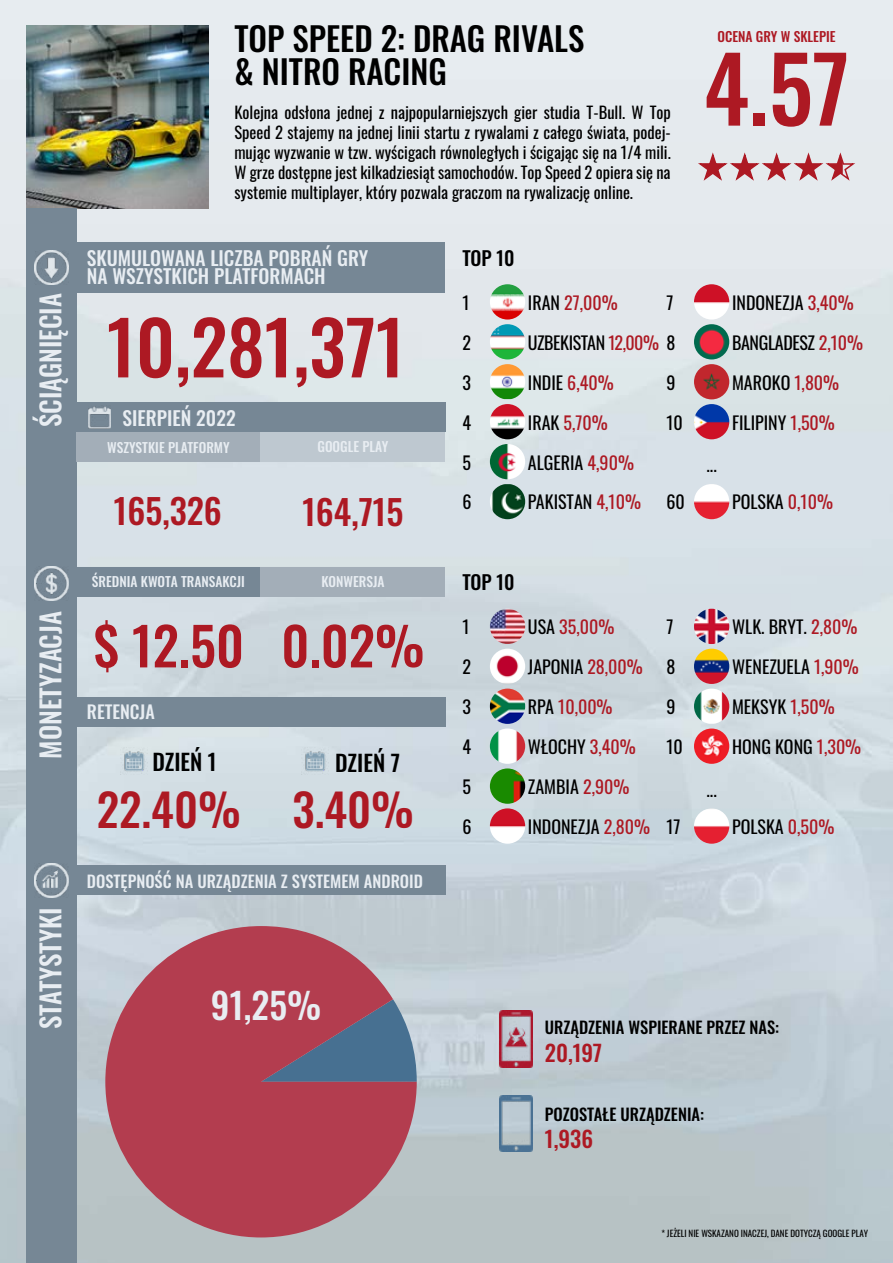
<style>
.page{position:relative;width:893px;height:1263px;background:#fff}
.page>*{position:absolute;margin:0;border:0;box-sizing:border-box;transform-origin:0 0}
.t1{font:500 90px "Oswald";color:#ad1923}
.t2{font:500 73.5px "Oswald";color:#ad1923}
.t3{font:500 52.5px "Oswald";color:#ad1923}
.t4{font:500 45px "Oswald";color:#ad1923}
.t5{font:500 36px "Oswald";color:#e8edf2}
.t6{font:500 34.5px "Oswald";color:#ad1923}
.t7{font:500 33px/32.4px "Oswald";color:#000}
.t8{font:500 27px "Oswald";color:#e8edf2}
.t9{font:500 22.5px "Oswald";color:#000}
.t10{font:500 22.5px "Oswald";color:#ad1923}
.t11{font:500 19.5px/18.6px "Oswald";color:#e8edf2}
.t12{font:500 19.5px "Oswald";color:#000}
.t13{font:18px "Oswald";color:#000}
.t14{font:18px "Oswald";color:#ad1923}
.t15{font:18px "Oswald";letter-spacing:-.025em;color:#000}
.t16{font:18px "Oswald";letter-spacing:-.02em;color:#000}
.t17{font:500 18px "Oswald";color:#e8edf2}
.t18{font:16.5px/19.8px "Oswald";color:#000;text-align:justify}
.t19{font:500 16.5px "Oswald";color:#000}
.t20{font:500 16.5px "Oswald";color:#e8edf2}
.t21{font:500 13.5px "Oswald";color:#e8edf2}
.t22{font:500 13.5px "Oswald";color:#ad1923}
.t23{font:9px "Oswald";color:#000}
.s1{color:#000}
.s2{color:#ad1923}
</style>
<div class="page">
<img style="left:0;top:0;width:893px;height:1263px">
<img style="left:26px;top:26px;width:183px;height:182px">
<div style="left:26px;top:208px;width:51px;height:1055px;background:#768795"></div>
<div style="left:76px;top:242px;width:369px;height:51px;background:#768795"></div>
<div style="left:76px;top:402px;width:369px;height:30px;background:#768795"></div>
<div style="left:76px;top:432px;width:185px;height:30px;background:#a3aeb8"></div>
<div style="left:76px;top:567px;width:185px;height:29px;background:#768795"></div>
<div style="left:76px;top:697px;width:369px;height:29px;background:#768795"></div>
<div style="left:76px;top:866px;width:369px;height:29px;background:#768795"></div>
<div style="left:261px;top:432px;width:184px;height:30px;background:#bec8d0"></div>
<div style="left:261px;top:567px;width:184px;height:29px;background:#a3aeb8"></div>
<img style="left:490px;top:284px;width:35px;height:36px;border-radius:18px">
<img style="left:490px;top:324px;width:35px;height:35px;border-radius:18px">
<img style="left:490px;top:364px;width:35px;height:35px">
<img style="left:490px;top:404px;width:35px;height:35px;border-radius:18px">
<img style="left:490px;top:444px;width:35px;height:35px;border-radius:18px">
<img style="left:490px;top:484px;width:35px;height:35px">
<img style="left:490px;top:609px;width:35px;height:35px;border-radius:18px">
<img style="left:490px;top:649px;width:35px;height:35px;border-radius:18px">
<img style="left:490px;top:689px;width:35px;height:35px;border-radius:18px">
<img style="left:490px;top:728px;width:35px;height:36px;border-radius:18px">
<img style="left:490px;top:768px;width:35px;height:36px;border-radius:18px">
<img style="left:490px;top:808px;width:35px;height:36px;border-radius:18px">
<img style="left:694px;top:284px;width:35px;height:36px;border-radius:18px">
<img style="left:694px;top:324px;width:35px;height:35px;border-radius:18px">
<img style="left:694px;top:364px;width:35px;height:35px;border-radius:18px">
<img style="left:694px;top:404px;width:35px;height:35px;border-radius:18px">
<img style="left:694px;top:484px;width:35px;height:35px;border-radius:18px">
<img style="left:694px;top:609px;width:35px;height:35px;border-radius:18px">
<img style="left:694px;top:649px;width:35px;height:35px;border-radius:18px">
<img style="left:694px;top:689px;width:35px;height:35px">
<img style="left:694px;top:728px;width:35px;height:36px;border-radius:18px">
<img style="left:694px;top:808px;width:35px;height:36px;border-radius:18px">
<img style="left:88px;top:406px;width:23px;height:23px">
<img style="left:34px;top:251px;width:34px;height:34px">
<img style="left:121px;top:747px;width:27px;height:27px">
<img style="left:302px;top:747px;width:27px;height:27px">
<img style="left:34px;top:567px;width:34px;height:34px">
<img style="left:34px;top:863px;width:34px;height:34px">
<img style="left:500px;top:1095px;width:33px;height:57px">
<svg style="left:105px;top:926px;width:312px;height:311px;background:#ae6070"></svg>
<img style="left:500px;top:1011px;width:33px;height:56px">
<svg style="left:696px;top:153px;width:162px;height:30px;background:#d5b0b5"></svg>
<h3 class="t8" style="left:36px;top:427px;width:136px;rotate:-90deg">ŚCIĄGNIĘCIA</h3>
<h3 class="t8" style="left:36px;top:758px;width:149px;rotate:-90deg">MONETYZACJA</h3>
<h3 class="t8" style="left:36px;top:1029px;width:123px;rotate:-90deg">STATYSTYKI</h3>
<h3 class="t7" style="left:234px;top:25px;width:351px">TOP SPEED 2: DRAG RIVALS &amp; NITRO RACING</h3>
<p class="t18" style="left:234px;top:101px;width:438px">Kolejna odsłona jednej z najpopularniejszych gier studia T-Bull. W Top Speed 2 stajemy na jednej linii startu z rywalami z całego świata, podej&shy;mując wyzwanie w tzw. wyścigach równoległych i ścigając się na 1/4 mili.<br>W grze dostępne jest kilkadziesiąt samochodów. Top Speed 2 opiera się na systemie multiplayer, który pozwala graczom na rywalizację online.</p>
<p class="t11" style="left:87px;top:250px;width:283px">SKUMULOWANA LICZBA POBRAŃ GRY<br>NA WSZYSTKICH PLATFORMACH</p>
<p class="t12" style="left:462px;top:247px;width:54px">TOP 10</p>
<p class="t22" style="left:718px;top:29px;width:120px">OCENA GRY W SKLEPIE</p>
<h1 class="t1" style="left:704px;top:42px;width:147px">4.57</h1>
<h2 class="t2" style="left:107px;top:309px;width:299px">10,281,371</h2>
<p class="t11" style="left:123px;top:410px;width:115px">SIERPIEŃ 2022</p>
<p class="t21" style="left:107px;top:440px;width:124px">WSZYSTKIE PLATFORMY</p>
<h3 class="t6" style="left:114px;top:493px;width:110px">165,326</h3>
<p class="t21" style="left:92px;top:575px;width:154px">ŚREDNIA KWOTA TRANSAKCJI</p>
<h3 class="t3" style="left:94px;top:618px;width:152px">$ 12.50</h3>
<p class="t17" style="left:87px;top:702px;width:70px">RETENCJA</p>
<p class="t21" style="left:317px;top:440px;width:73px">GOOGLE PLAY</p>
<h3 class="t6" style="left:302px;top:494px;width:103px">164,715</h3>
<p class="t21" style="left:321px;top:575px;width:65px">KONWERSJA</p>
<h3 class="t3" style="left:281px;top:618px;width:145px">0.02%</h3>
<h3 class="t9" style="left:152px;top:750px;width:66px">DZIEŃ 1</h3>
<h3 class="t9" style="left:335px;top:751px;width:66px">DZIEŃ 7</h3>
<h3 class="t4" style="left:97px;top:786px;width:319px">22.40% 3.40%</h3>
<p class="t20" style="left:87px;top:873px;width:337px">DOSTĘPNOŚĆ NA URZĄDZENIA Z SYSTEMEM ANDROID</p>
<h3 class="t5" style="left:211px;top:986px;width:112px">91,25%</h3>
<p class="t13" style="left:462px;top:286px;width:9px">1</p>
<p class="t14" style="left:528px;top:286px;width:91px"><span class="s1">IRAN</span> 27,00%</p>
<p class="t13" style="left:462px;top:326px;width:10px">2</p>
<p class="t15" style="left:528px;top:326px;width:149px">UZBEKISTAN <span class="s2">12,00%</span> 8</p>
<p class="t13" style="left:462px;top:366px;width:10px">3</p>
<p class="t13" style="left:528px;top:366px;width:87px">INDIE <span class="s2">6,40%</span></p>
<p class="t13" style="left:462px;top:406px;width:10px">4</p>
<p class="t14" style="left:528px;top:406px;width:81px"><span class="s1">IRAK</span> 5,70%</p>
<p class="t13" style="left:462px;top:446px;width:10px">5</p>
<p class="t13" style="left:528px;top:446px;width:108px">ALGERIA <span class="s2">4,90%</span></p>
<p class="t13" style="left:462px;top:486px;width:11px">6</p>
<p class="t13" style="left:528px;top:486px;width:115px">PAKISTAN <span class="s2">4,10%</span></p>
<p class="t13" style="left:666px;top:286px;width:8px">7</p>
<p class="t13" style="left:732px;top:286px;width:123px">INDONEZJA <span class="s2">3,40%</span></p>
<p class="t16" style="left:732px;top:326px;width:133px">BANGLADESZ <span class="s2">2,10%</span></p>
<p class="t13" style="left:666px;top:366px;width:11px">9</p>
<p class="t13" style="left:732px;top:366px;width:109px">MAROKO <span class="s2">1,80%</span></p>
<p class="t13" style="left:666px;top:406px;width:18px">10</p>
<p class="t13" style="left:732px;top:406px;width:104px">FILIPINY <span class="s2">1,50%</span></p>
<p class="t13" style="left:707px;top:449px;width:12px">...</p>
<p class="t13" style="left:666px;top:486px;width:20px">60</p>
<p class="t13" style="left:732px;top:486px;width:103px">POLSKA <span class="s2">0,10%</span></p>
<p class="t12" style="left:462px;top:572px;width:54px">TOP 10</p>
<p class="t13" style="left:462px;top:611px;width:9px">1</p>
<p class="t14" style="left:528px;top:611px;width:88px"><span class="s1">USA</span> 35,00%</p>
<p class="t13" style="left:462px;top:651px;width:10px">2</p>
<p class="t13" style="left:528px;top:651px;width:116px">JAPONIA <span class="s2">28,00%</span></p>
<p class="t13" style="left:462px;top:691px;width:10px">3</p>
<p class="t14" style="left:528px;top:691px;width:86px"><span class="s1">RPA</span> 10,00%</p>
<p class="t13" style="left:462px;top:731px;width:10px">4</p>
<p class="t13" style="left:528px;top:731px;width:109px">WŁOCHY <span class="s2">3,40%</span></p>
<p class="t13" style="left:462px;top:771px;width:10px">5</p>
<p class="t13" style="left:528px;top:771px;width:103px">ZAMBIA <span class="s2">2,90%</span></p>
<p class="t13" style="left:462px;top:810px;width:11px">6</p>
<p class="t13" style="left:528px;top:810px;width:124px">INDONEZJA <span class="s2">2,80%</span></p>
<p class="t13" style="left:666px;top:611px;width:8px">7</p>
<p class="t13" style="left:732px;top:611px;width:127px">WLK. BRYT. <span class="s2">2,80%</span></p>
<p class="t13" style="left:666px;top:651px;width:10px">8</p>
<p class="t13" style="left:732px;top:651px;width:128px">WENEZUELA <span class="s2">1,90%</span></p>
<p class="t13" style="left:666px;top:691px;width:11px">9</p>
<p class="t13" style="left:732px;top:691px;width:104px">MEKSYK <span class="s2">1,50%</span></p>
<p class="t13" style="left:666px;top:731px;width:18px">10</p>
<p class="t13" style="left:732px;top:731px;width:131px">HONG KONG <span class="s2">1,30%</span></p>
<p class="t13" style="left:707px;top:773px;width:12px">...</p>
<p class="t13" style="left:666px;top:810px;width:16px">17</p>
<p class="t13" style="left:732px;top:810px;width:104px">POLSKA <span class="s2">0,50%</span></p>
<p class="t19" style="left:545px;top:1019px;width:236px">URZĄDZENIA WSPIERANE PRZEZ NAS:</p>
<h3 class="t10" style="left:545px;top:1041px;width:59px">20,197</h3>
<p class="t19" style="left:545px;top:1105px;width:161px">POZOSTAŁE URZĄDZENIA:</p>
<h3 class="t10" style="left:545px;top:1127px;width:50px">1,936</h3>
<p class="t23" style="left:661px;top:1226px;width:208px">* JEŻELI NIE WSKAZANO INACZEJ, DANE DOTYCZĄ GOOGLE PLAY</p>
</div>
